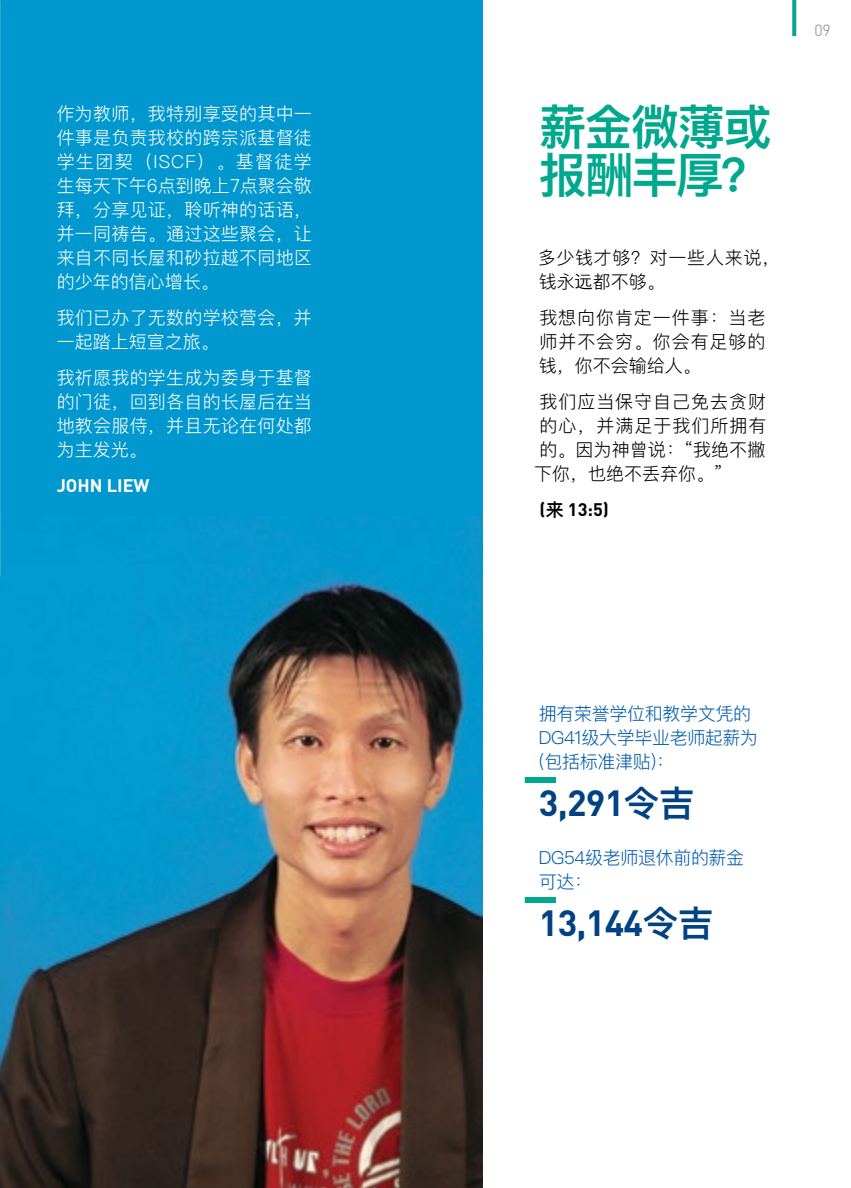
<style>
.page{position:relative;width:851px;height:1188px;background:#fff}
.page>*{position:absolute;margin:0;border:0;box-sizing:border-box;transform-origin:0 0}
.t1{font:600 48px/48px "Ping Fang SC";letter-spacing:-.04em;color:#00a88e}
.t2{font:700 36px "DIN";letter-spacing:-.02em;color:#004282}
.t3{font:300 18px/24px "Ping Fang SC";letter-spacing:.015em;color:#fff;text-align:justify}
.t4{font:300 18px/24px "Ping Fang SC";letter-spacing:.05em;color:#000;text-align:justify}
.t5{font:300 18px/24px "Ping Fang SC";letter-spacing:-.02em;color:#005baa}
.t6{font:700 18px "DIN";color:#fff}
.t7{font:700 18px "DIN";color:#000}
.t8{font:300 16px "DIN";color:#808285}
.s1{font-family:"ST Heiti SC"}
.s2{font-family:"Ping Fang SC";font-weight:600}
</style>
<div class="page">
<div style="left:0;top:0;width:482px;height:1188px;background:#0098cf"></div>
<img style="left:0;top:516px;width:482px;height:672px">
<img style="left:0;top:0;width:1px;height:576px">
<div style="left:524px;top:777px;width:32px;height:6px;background:#00a88e"></div>
<div style="left:524px;top:897px;width:32px;height:6px;background:#00a88e"></div>
<svg style="left:792px;top:0;width:4px;height:36px"></svg>
<p class="t3" style="left:57px;top:101px;width:257px">作为教师，我特别享受的其中一件事是负责我校的跨宗派基督徒学生团契（ISCF）。基督徒学生每天下午6点到晚上7点聚会敬拜，分享见证，聆听神的话语，并一同祷告。通过这些聚会，让来自不同长屋和砂拉越不同地区的少年的信心增长。</p>
<p class="t3" style="left:57px;top:305px;width:257px">我们已办了无数的学校营会，并一起踏上短宣之旅。</p>
<p class="t3" style="left:57px;top:365px;width:257px">我祈愿我的学生成为委身于基督的门徒，回到各自的长屋后在当地教会服侍，并且无论在何处都为主发光。</p>
<p class="t6" style="left:57px;top:474px;width:94px">JOHN LIEW</p>
<h1 class="t1" style="left:539px;top:102px;width:234px">薪金微薄或报酬丰厚?</h1>
<p class="t4" style="left:538px;top:245px;width:243px">多少钱才够？对一些人来说，钱永<span class="s1">远</span>都不够。</p>
<p class="t4" style="left:538px;top:305px;width:228px">我想向你肯定一件事：当老师并不会穷。你会有足够的钱，你不会输给人。</p>
<p class="t4" style="left:534px;top:389px;width:234px">我们应当保守自己免去贪财的心，并满足于我们所拥有的。因为神曾说：“我绝不撇下你，也绝不丢弃你。”</p>
<p class="t7" style="left:539px;top:498px;width:71px">(<span class="s2">来</span> 13:5)</p>
<p class="t8" style="left:814px;top:20px;width:18px">09</p>
<p class="t5" style="left:539px;top:701px;width:221px">拥有荣誉学位和教学文凭的<br>DG41级大学毕业老师起薪为(包括标准津贴)：</p>
<h2 class="t2" style="left:539px;top:779px;width:157px">3,291<span class="s2">令吉</span></h2>
<p class="t5" style="left:539px;top:845px;width:207px">DG54级老师退休前的薪金可达：</p>
<h2 class="t2" style="left:539px;top:899px;width:176px">13,144<span class="s2">令吉</span></h2>
</div>
